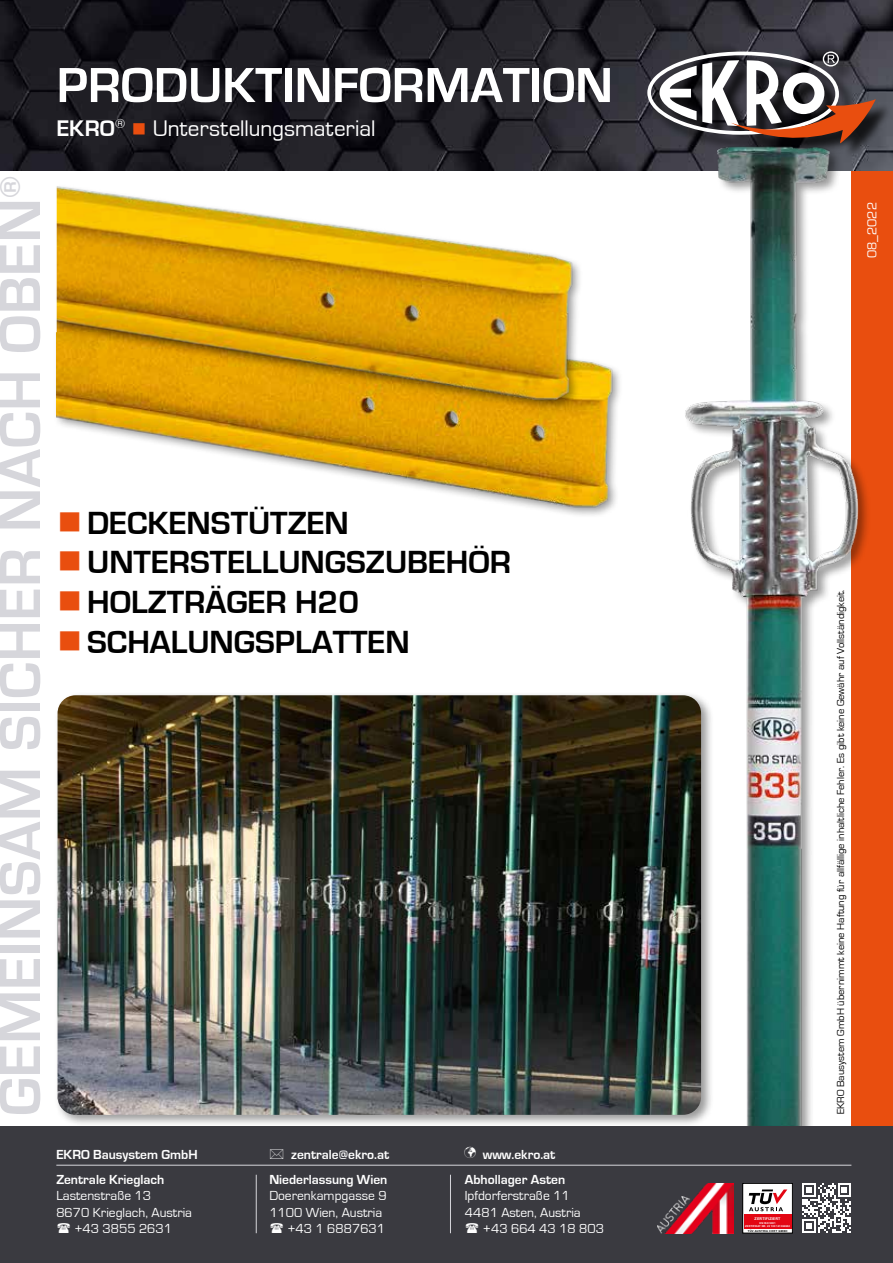
<style>
.page{position:relative;width:893px;height:1263px;background:#fff}
.page>*{position:absolute;margin:0;border:0;box-sizing:border-box;transform-origin:0 0}
.t1{font:700 60px "Eurostile";letter-spacing:.01em;color:#d6d6db}
.t2{font:700 51px "Eurostile";color:#fff}
.t3{font:700 33px "Eurostile";color:#000}
.t4{font:23.25px "Eurostile";letter-spacing:-.005em;color:#fff}
.t5{font:13.5px "Eurostile";color:#fff}
.t6{font:700 13.5px "Eurostile";color:#fff}
.t7{font:10.5px "Eurostile";color:#000}
.t8{font:700 3.75px "Arial";letter-spacing:.02em;color:#fff}
.t9{font:700 2.7px/3.4px "Arial";letter-spacing:.02em;color:#fff;text-align:center}
.t10{font:700 2.7px "Arial";letter-spacing:.08em;color:#000}
.s1{font-weight:700}
.s2{color:#e94e0f}
</style>
<div class="page">
<div style="left:872px;top:170px;width:21px;height:957px;background:#e94e0f"></div>
<img style="left:0;top:0;width:893px;height:170px">
<div style="left:649px;top:54px;width:243px;height:105px;background:#000;opacity:.75"></div>
<svg style="left:647px;top:51px;width:228px;height:92px"></svg>
<img style="left:679px;top:142px;width:193px;height:985px">
<img style="left:57px;top:363px;width:563px;height:149px">
<div style="left:54px;top:692px;width:660px;height:435px;background:#000;opacity:.4"></div>
<img style="left:58px;top:695px;width:643px;height:420px">
<div style="left:0;top:1127px;width:893px;height:136px;background:#3a3a40"></div>
<div style="left:743px;top:1183px;width:49px;height:50px;background:#fff"></div>
<div style="left:744px;top:1214px;width:47px;height:15px;background:#e30613"></div>
<svg style="left:749px;top:1189px;width:38px;height:22px"></svg>
<img style="left:658px;top:1183px;width:75px;height:50px">
<hr style="left:256px;top:1175px;width:1px;height:58px;background:#d6d6db">
<hr style="left:450px;top:1175px;width:1px;height:58px;background:#d6d6db">
<hr style="left:56px;top:1165px;width:795px;height:1px;background:#d6d6db">
<svg style="left:802px;top:1183px;width:49px;height:50px"></svg>
<img style="left:56px;top:186px;width:540px;height:223px">
<div style="left:50px;top:179px;width:7px;height:153px;background:#fff;border:2px solid #fff"></div>
<h1 class="t1" style="left:-12px;top:1116px;width:942px;rotate:-90deg">GEMEINSAM SICHER NACH OBEN<sup>®</sup></h1>
<h2 class="t2" style="left:57px;top:57px;width:558px">PRODUKTINFORMATION</h2>
<h3 class="t4" style="left:57px;top:115px;width:320px"><span class="s1">EKRO</span><sup>®</sup> <span class="s2">■</span> Unterstellungsmaterial</h3>
<h3 class="t3" style="left:57px;top:505px;width:293px"><span class="s2">■</span> DECKENSTÜTZEN</h3>
<h3 class="t3" style="left:57px;top:544px;width:455px"><span class="s2">■</span> UNTERSTELLUNGSZUBEHÖR</h3>
<h3 class="t3" style="left:57px;top:584px;width:303px"><span class="s2">■</span> HOLZTRÄGER H20</h3>
<h3 class="t3" style="left:57px;top:624px;width:354px"><span class="s2">■</span> SCHALUNGSPLATTEN</h3>
<p class="t6" style="left:56px;top:1147px;width:143px">EKRO Bausystem GmbH</p>
<p class="t6" style="left:291px;top:1147px;width:99px">zentrale@ekro.at</p>
<p class="t6" style="left:464px;top:1147px;width:93px">✓ www.ekro.at</p>
<p class="t6" style="left:56px;top:1172px;width:110px">Zentrale Krieglach</p>
<p class="t5" style="left:56px;top:1188px;width:96px">Lastenstraße 13</p>
<p class="t5" style="left:56px;top:1205px;width:137px">8670 Krieglach, Austria</p>
<p class="t5" style="left:74px;top:1221px;width:99px">+43 3855 2631</p>
<p class="t6" style="left:269px;top:1172px;width:119px">Niederlassung Wien</p>
<p class="t5" style="left:269px;top:1188px;width:119px">Doerenkampgasse 9</p>
<p class="t5" style="left:269px;top:1205px;width:114px">1100 Wien, Austria</p>
<p class="t5" style="left:287px;top:1221px;width:99px">+43 1 6887631</p>
<p class="t6" style="left:465px;top:1172px;width:102px">Abhollager Asten</p>
<p class="t5" style="left:465px;top:1188px;width:106px">Ipfdorferstraße 11</p>
<p class="t5" style="left:465px;top:1205px;width:117px">4481 Asten, Austria</p>
<p class="t5" style="left:483px;top:1221px;width:123px">+43 664 43 18 803</p>
<p class="t5" style="left:865px;top:258px;width:58px;rotate:-90deg">08_2022</p>
<p class="t8" style="left:755px;top:1216px;width:27px">ZERTIFIZIERT</p>
<p class="t10" style="left:748px;top:1229px;width:41px">TÜV AUSTRIA CERT GMBH</p>
<p class="t9" style="left:745px;top:1221px;width:46px">EN ISO 9001<br>ZERTIFIKAT NR. 20 100 141384682</p>
<p class="t7" style="left:835px;top:1114px;width:526px;rotate:-90deg">EKRO Bausystem GmbH übernimmt keine Haftung für allfällige inhaltliche Fehler. Es gibt keine Gewähr auf Vollständigkeit.</p>
</div>
